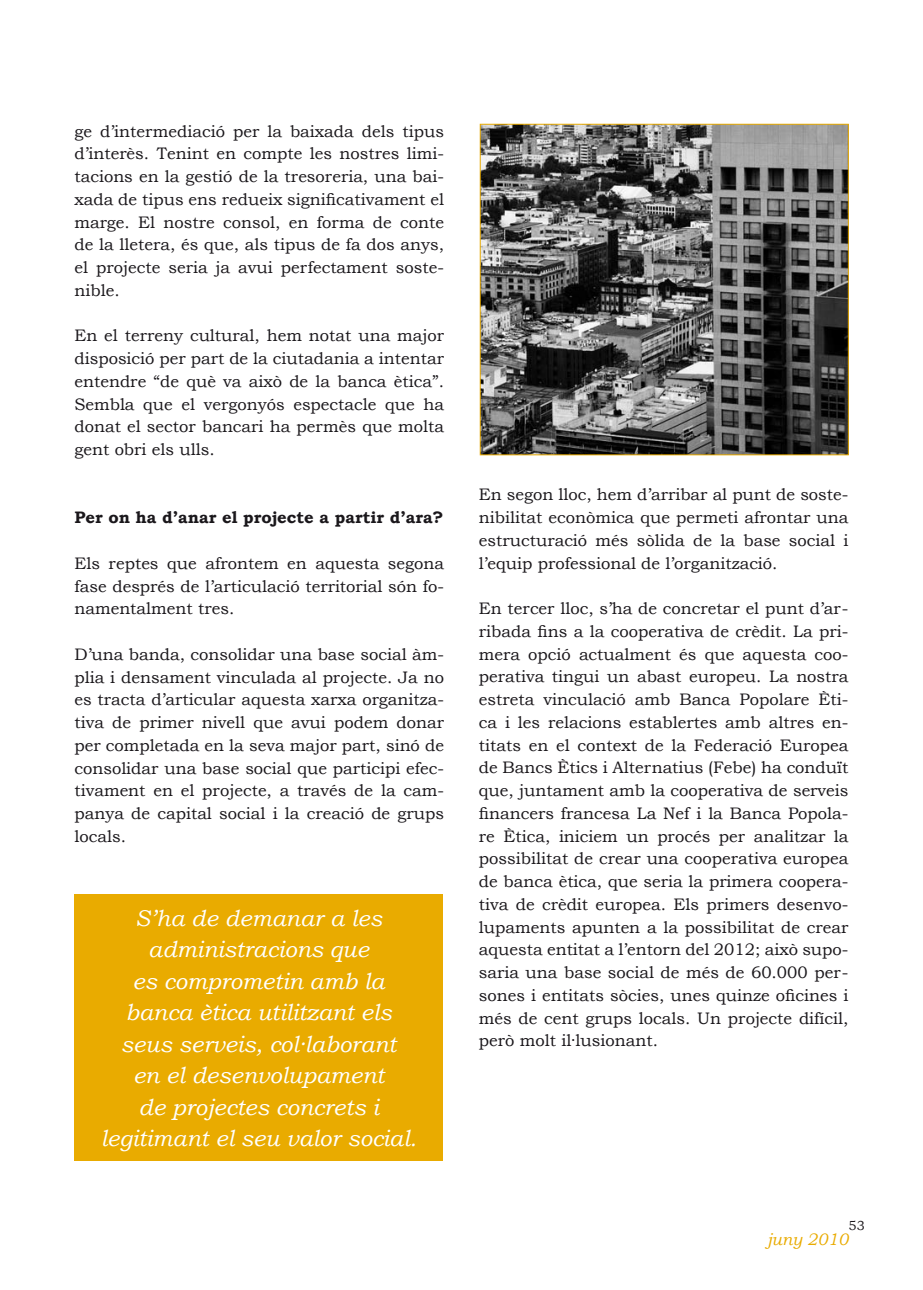
<style>
.page{position:relative;width:923px;height:1290px;background:#fff}
.page>*{position:absolute;margin:0;border:0;box-sizing:border-box;transform-origin:0 0}
.t1{font:italic 22.75px/31.5px "Bookman Old Style";color:#fff;text-align:center}
.t2{font:16.62px/22.8px "Bookman Old Style";color:#1a171b;text-align:justify}
.t3{font:700 16.62px "Bookman Old Style";color:#1a171b}
.t4{font:italic 16.62px "Bookman Old Style";color:#e9ab00}
.t5{font:13.12px "Bookman Old Style";color:#1a171b}
</style>
<div class="page">
<div style="left:74px;top:894px;width:369px;height:267px;background:#e9ab00"></div>
<img style="left:482px;top:126px;width:364px;height:327px">
<div style="left:480px;top:124px;width:368px;height:331px;border:1px solid #e9ab00"></div>
<p class="t2" style="left:74px;top:119px;width:371px">ge d’intermediació per la baixada dels tipus d’interès. Tenint en compte les nostres limi&shy;tacions en la gestió de la tresoreria, una bai&shy;xada de tipus ens redueix significativament el marge. El nostre consol, en forma de conte de la lletera, és que, als tipus de fa dos anys, el projecte seria ja avui perfectament soste&shy;nible.</p>
<p class="t2" style="left:74px;top:324px;width:371px">En el terreny cultural, hem notat una major disposició per part de la ciutadania a intentar entendre “de què va això de la banca ètica”.<br>Sembla que el vergonyós espectacle que ha donat el sector bancari ha permès que molta gent obri els ulls.</p>
<p class="t3" style="left:74px;top:508px;width:371px">Per on ha d’anar el projecte a partir d’ara?</p>
<p class="t2" style="left:74px;top:552px;width:371px">Els reptes que afrontem en aquesta segona fase després de l’articulació territorial són fo&shy;namentalment tres.</p>
<p class="t2" style="left:74px;top:643px;width:371px">D’una banda, consolidar una base social àm&shy;plia i densament vinculada al projecte. Ja no es tracta d’articular aquesta xarxa organitza&shy;tiva de primer nivell que avui podem donar per completada en la seva major part, sinó de consolidar una base social que participi efec&shy;tivament en el projecte, a través de la cam&shy;panya de capital social i la creació de grups locals.</p>
<h1 class="t1" style="left:101px;top:902px;width:317px">S’ha de demanar a les administracions que<br>es comprometin amb la banca ètica utilitzant els seus serveis, col·laborant<br>en el desenvolupament<br>de projectes concrets i legitimant el seu valor social.</h1>
<p class="t2" style="left:479px;top:483px;width:371px">En segon lloc, hem d’arribar al punt de soste&shy;nibilitat econòmica que permeti afrontar una estructuració més sòlida de la base social i l’equip professional de l’organització.</p>
<p class="t2" style="left:479px;top:597px;width:371px">En tercer lloc, s’ha de concretar el punt d’ar&shy;ribada fins a la cooperativa de crèdit. La pri&shy;mera opció actualment és que aquesta coo&shy;perativa tingui un abast europeu. La nostra estreta vinculació amb Banca Popolare Èti&shy;ca i les relacions establertes amb altres en&shy;titats en el context de la Federació Europea de Bancs Ètics i Alternatius (Febe) ha conduït que, juntament amb la cooperativa de serveis financers francesa La Nef i la Banca Popola&shy;re Ètica, iniciem un procés per analitzar la possibilitat de crear una cooperativa europea de banca ètica, que seria la primera coopera&shy;tiva de crèdit europea. Els primers desenvo&shy;lupaments apunten a la possibilitat de crear aquesta entitat a l’entorn del 2012; això supo&shy;saria una base social de més de 60.000 per&shy;sones i entitats sòcies, unes quinze oficines i més de cent grups locals. Un projecte difícil, però molt il·lusionant.</p>
<p class="t5" style="left:848px;top:1218px;width:18px">53</p>
<p class="t4" style="left:767px;top:1230px;width:83px">juny 2010</p>
</div>
